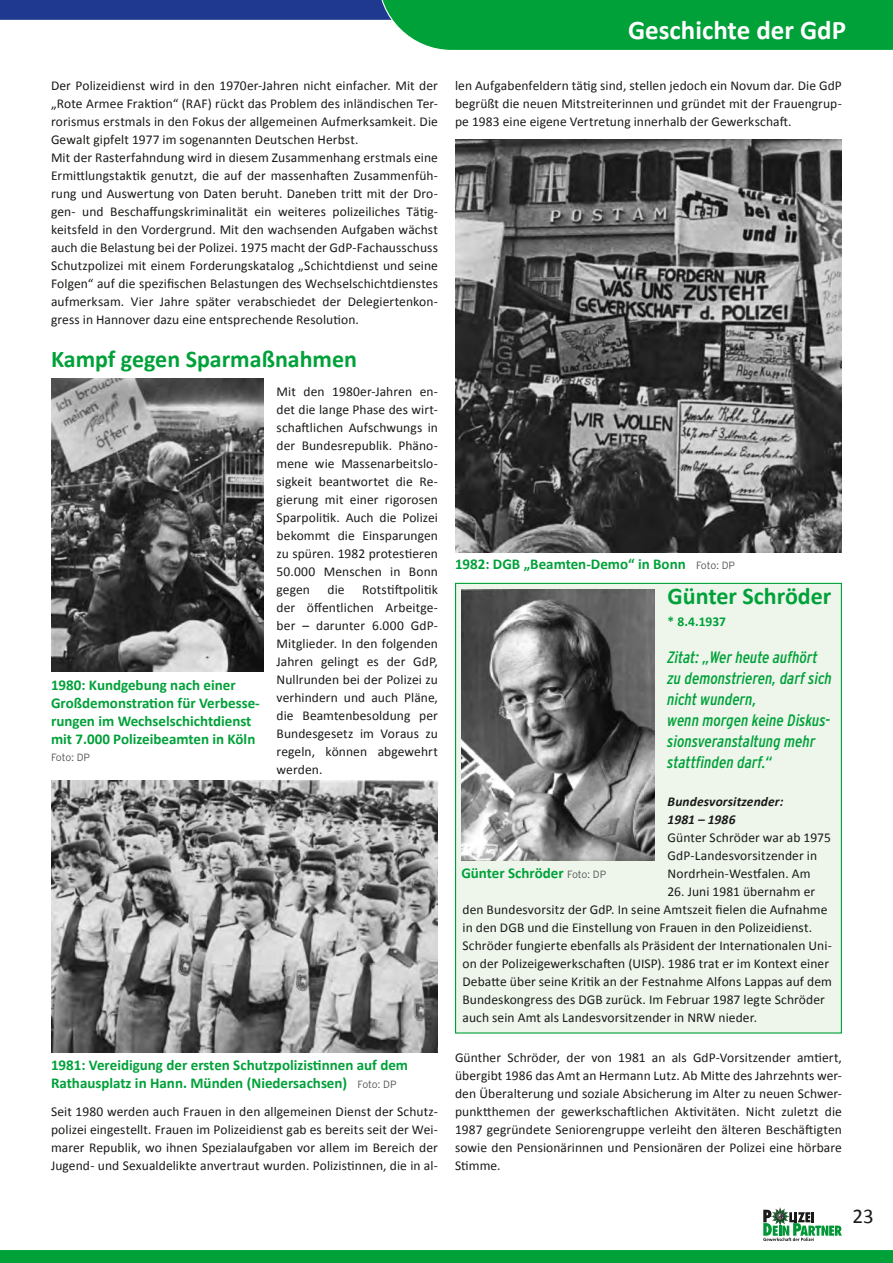
<style>
.page{position:relative;width:893px;height:1263px;background:#fff}
.page>*{position:absolute;margin:0;border:0;box-sizing:border-box;transform-origin:0 0}
.t1{font:700 27px "Calibri";color:#fff}
.t2{font:700 24px "Calibri";color:#00a139}
.t3{font:21px "Calibri";color:#1a1a18}
.t4{font:italic 16.5px/21px "Interstate Condensed";color:#00a139}
.t5{font:700 15px/18px "Calibri";color:#00a139}
.t6{font:13.5px/18px "Calibri";letter-spacing:.005em;color:#1a1a18;text-align:justify}
.t7{font:italic 700 13.5px/18px "Calibri";letter-spacing:.01em;color:#1a1a18}
.t8{font:700 13.5px "Calibri";color:#00a139}
.t9{font:300 10.5px "Interstate";letter-spacing:-.01em;color:#565656}
.s1{font-family:"Interstate";font-weight:300;font-size:10.5px;color:#565656}
</style>
<div class="page">
<svg style="left:763px;top:1208px;width:79px;height:33px"></svg>
<svg style="left:0;top:1250px;width:893px;height:13px;background:#01a139"></svg>
<img style="left:51px;top:780px;width:387px;height:272px">
<img style="left:455px;top:140px;width:387px;height:412px">
<img style="left:51px;top:378px;width:213px;height:293px">
<div style="left:456px;top:583px;width:385px;height:450px;background:#eef6ec"></div>
<img style="left:461px;top:589px;width:194px;height:271px">
<svg style="left:0;top:0;width:893px;height:51px"></svg>
<p class="t6" style="left:51px;top:76px;width:388px;text-align:left">Der Polizeidienst wird in den 1970er-Jahren nicht einfacher. Mit der „Rote Armee Fraktion“ (RAF) rückt das Problem des inländischen Ter&shy;rorismus erstmals in den Fokus der allgemeinen Aufmerksamkeit. Die Gewalt gipfelt 1977 im sogenannten Deutschen Herbst.<br>Mit der Rasterfahndung wird in diesem Zusammenhang erstmals eine Ermittlungstaktik genutzt, die auf der massenhaften Zusammenfüh&shy;rung und Auswertung von Daten beruht. Daneben tritt mit der Dro&shy;gen- und Beschaffungskriminalität ein weiteres polizeiliches Tätig&shy;keitsfeld in den Vordergrund. Mit den wachsenden Aufgaben wächst auch die Belastung bei der Polizei. 1975 macht der GdP-Fachausschuss Schutzpolizei mit einem Forderungskatalog „Schichtdienst und seine Folgen“ auf die spezifischen Belastungen des Wechselschichtdienstes aufmerksam. Vier Jahre später verabschiedet der Delegiertenkon&shy;gress in Hannover dazu eine entsprechende Resolution.</p>
<h2 class="t2" style="left:51px;top:342px;width:308px">Kampf gegen Sparmaßnahmen</h2>
<p class="t6" style="left:277px;top:382px;width:163px">Mit den 1980er-Jahren en&shy;det die lange Phase des wirt&shy;schaftlichen Aufschwungs in der Bundesrepublik. Phäno&shy;mene wie Massenarbeitslo&shy;sigkeit beantwortet die Re&shy;gierung mit einer rigorosen Sparpolitik. Auch die Polizei bekommt die Einsparungen zu spüren. 1982 protestieren 50.000 Menschen in Bonn gegen</p>
<p class="t6" style="left:277px;top:580px;width:163px;text-indent:86px">Rotstiftpolitik der öffentlichen Arbeitge&shy;ber – darunter 6.000 GdP-Mitglieder. In den folgenden Jahren gelingt es der GdP, Nullrunden bei der Polizei zu verhindern und auch Pläne, die Beamtenbesoldung per Bundesgesetz im Voraus zu regeln, können abgewehrt werden.</p>
<p class="t6" style="left:328px;top:580px;width:19px">die</p>
<p class="t5" style="left:51px;top:675px;width:210px">1980: Kundgebung nach einer<br>Großdemonstration für Verbesse&shy;rungen im Wechselschichtdienst mit 7.000 Polizeibeamten in Köln</p>
<p class="t9" style="left:51px;top:751px;width:41px">Foto: DP</p>
<p class="t5" style="left:51px;top:1056px;width:359px">1981: Vereidigung der ersten Schutzpolizistinnen auf dem<br>Rathausplatz in Hann. Münden (Niedersachsen) <span class="s1">Foto: DP</span></p>
<p class="t6" style="left:51px;top:1102px;width:388px">Seit 1980 werden auch Frauen in den allgemeinen Dienst der Schutz&shy;polizei eingestellt. Frauen im Polizeidienst gab es bereits seit der Wei&shy;marer Republik, wo ihnen Spezialaufgaben vor allem im Bereich der Jugend- und Sexualdelikte anvertraut wurden. Polizistinnen, die in al-</p>
<h1 class="t1" style="left:628px;top:11px;width:220px">Geschichte der GdP</h1>
<p class="t6" style="left:455px;top:76px;width:388px">len Aufgabenfeldern tätig sind, stellen jedoch ein Novum dar. Die GdP begrüßt die neuen Mitstreiterinnen und gründet mit der Frauengrup&shy;pe 1983 eine eigene Vertretung innerhalb der Gewerkschaft.</p>
<p class="t5" style="left:455px;top:554px;width:282px">1982: DGB „Beamten-Demo“ in Bonn <span class="s1">Foto: DP</span></p>
<h2 class="t2" style="left:668px;top:579px;width:165px">Günter Schröder</h2>
<p class="t8" style="left:668px;top:612px;width:60px">* 8.4.1937</p>
<p class="t4" style="left:668px;top:646px;width:166px">Zitat: „Wer heute aufhört zu demonstrieren, darf sich nicht wundern,<br>wenn morgen keine Diskus&shy;sionsveranstaltung mehr stattfinden darf.“</p>
<p class="t7" style="left:668px;top:792px;width:117px">Bundesvorsitzender:<br>1981 – 1986</p>
<p class="t6" style="left:668px;top:828px;width:165px;text-align:left">Günter Schröder war ab 1975<br>GdP-Landesvorsitzender in<br>Nordrhein-Westfalen. Am</p>
<p class="t6" style="left:462px;top:882px;width:371px;text-align:left;text-indent:205px">26. Juni 1981 übernahm er den Bundesvorsitz der GdP. In seine Amtszeit fielen die Aufnahme in den DGB und die Einstellung von Frauen in den Polizeidienst.<br>Schröder fungierte ebenfalls als Präsident der Internationalen Uni&shy;on der Polizeigewerkschaften (UISP). 1986 trat er im Kontext einer Debatte über seine Kritik an der Festnahme Alfons Lappas auf dem Bundeskongress des DGB zurück. Im Februar 1987 legte Schröder auch sein Amt als Landesvorsitzender in NRW nieder.</p>
<p class="t5" style="left:461px;top:863px;width:146px">Günter Schröder <span class="s1">Foto: DP</span></p>
<p class="t6" style="left:455px;top:1048px;width:388px">Günther Schröder, der von 1981 an als GdP-Vorsitzender amtiert, übergibt 1986 das Amt an Hermann Lutz. Ab Mitte des Jahrzehnts wer&shy;den Überalterung und soziale Absicherung im Alter zu neuen Schwer&shy;punktthemen der gewerkschaftlichen Aktivitäten. Nicht zuletzt die 1987 gegründete Seniorengruppe verleiht den älteren Beschäftigten sowie den Pensionärinnen und Pensionären der Polizei eine hörbare Stimme.</p>
<h3 class="t3" style="left:853px;top:1203px;width:23px">23</h3>
</div>
